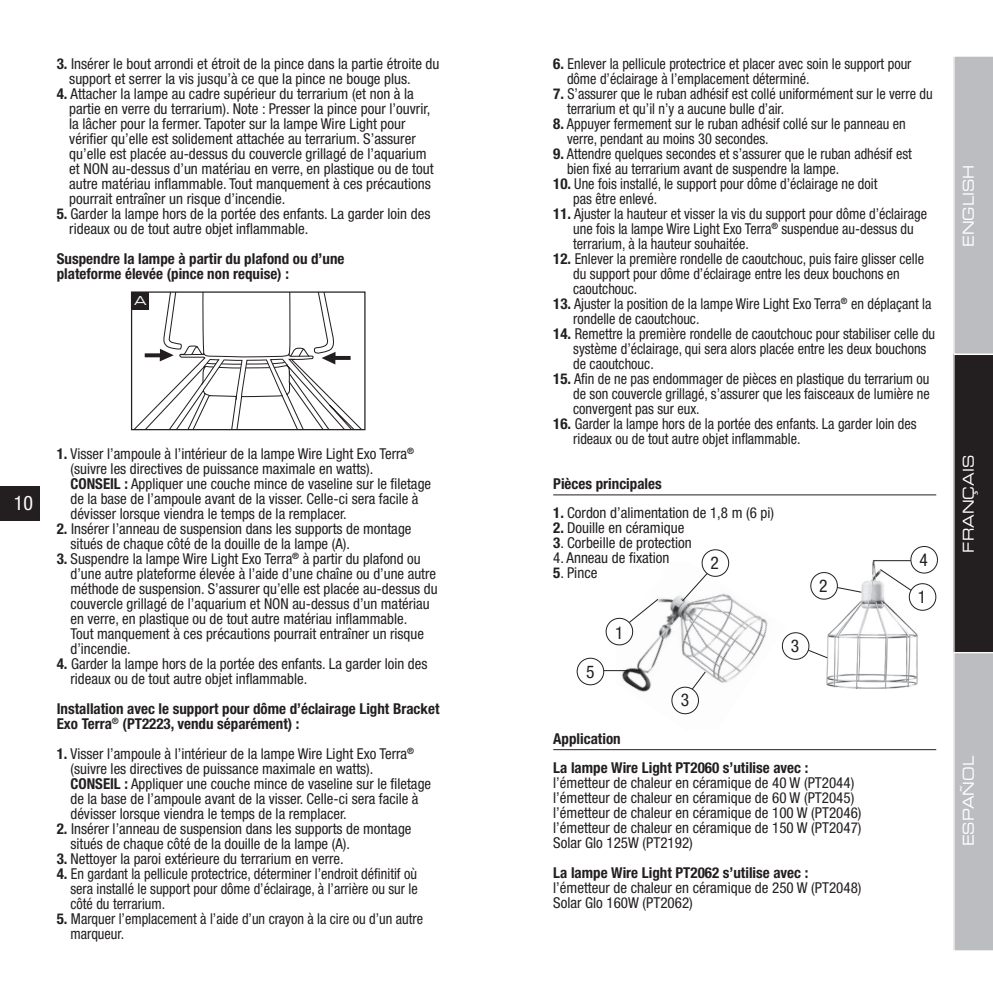
<style>
.page{position:relative;width:993px;height:1007px;background:#fff}
.page>*{position:absolute;margin:0;border:0;box-sizing:border-box;transform-origin:0 0}
.t1{font:condensed 20px "Helvetica Neue";color:#fff}
.t2{font:condensed 17.5px/37.2px "Helvetica Neue";color:#231f20}
.t3{font:condensed 15px/15px "Helvetica Neue";color:#231f20}
.t4{font:condensed 15px/15px "Helvetica Neue";color:#231f20;scale:.95 1}
.t5{font:700 condensed 15px/15px "Helvetica Neue";color:#231f20}
.t6{font:15px "Eurostile Extended Two";color:#fff;scale:.9 1}
.t7{font:12.25px "Eurostile Extended Two";color:#fff}
.s1{font-weight:700}
</style>
<div class="page">
<div style="left:0;top:486px;width:39px;height:34px;background:#231f20"></div>
<hr style="left:553px;top:494px;width:382px;height:1px;background:#231f20">
<hr style="left:553px;top:749px;width:382px;height:1px;background:#231f20">
<svg style="left:953px;top:56px;width:39px;height:895px;background:#8d8c8e"></svg>
<svg style="left:135px;top:293px;width:226px;height:135px"></svg>
<div style="left:131px;top:291px;width:234px;height:139px;border:1px solid #231f20"></div>
<div style="left:131px;top:292px;width:18px;height:18px;background:#231f20"></div>
<img style="left:826px;top:560px;width:92px;height:129px">
<img style="left:616px;top:595px;width:152px;height:97px">
<hr style="left:873px;top:560px;width:37px;height:1px;background:#231f20">
<div style="left:910px;top:546px;width:27px;height:27px;border:1px solid #231f20;border-radius:50%"></div>
<svg style="left:781px;top:631px;width:47px;height:31px"></svg>
<svg style="left:810px;top:571px;width:52px;height:30px"></svg>
<svg style="left:878px;top:568px;width:59px;height:44px"></svg>
<svg style="left:681px;top:549px;width:49px;height:53px"></svg>
<svg style="left:670px;top:670px;width:36px;height:45px"></svg>
<hr style="left:603px;top:670px;width:37px;height:1px;background:#231f20">
<div style="left:576px;top:657px;width:28px;height:28px;border:1px solid #231f20;border-radius:50%"></div>
<svg style="left:605px;top:598px;width:54px;height:48px"></svg>
<p class="t3" style="left:69px;top:56px;width:371px;text-indent:-12px"><span class="s1">3.</span> Insérer le bout arrondi et étroit de la pince dans la partie étroite du support et serrer la vis jusqu’à ce que la pince ne bouge plus.</p>
<p class="t3" style="left:69px;top:86px;width:366px;text-indent:-12px"><span class="s1">4.</span> Attacher la lampe au cadre supérieur du terrarium (et non à la partie en verre du terrarium). Note : Presser la pince pour l’ouvrir, la lâcher pour la fermer. Tapoter sur la lampe Wire Light pour vérifier qu’elle est solidement attachée au terrarium. S’assurer qu’elle est placée au-dessus du couvercle grillagé de l’aquarium et NON au-dessus d’un matériau en verre, en plastique ou de tout autre matériau inflammable. Tout manquement à ces précautions pourrait entraîner un risque d’incendie.</p>
<p class="t3" style="left:69px;top:206px;width:363px;text-indent:-12px"><span class="s1">5.</span> Garder la lampe hors de la portée des enfants. La garder loin des rideaux ou de tout autre objet inflammable.</p>
<p class="t5" style="left:57px;top:250px;width:289px">Suspendre la lampe à partir du plafond ou d’une plateforme élevée (pince non requise) :</p>
<p class="t7" style="left:134px;top:292px;width:14px">A</p>
<h1 class="t1" style="left:14px;top:491px;width:21px">10</h1>
<p class="t3" style="left:70px;top:446px;width:362px;text-indent:-14px"><span class="s1">1.</span> Visser l’ampoule à l’intérieur de la lampe Wire Light Exo Terra<sup>® </sup>(suivre les directives de puissance maximale en watts).<br><span class="s1">CONSEIL :</span> Appliquer une couche mince de vaseline sur le filetage de la base de l’ampoule avant de la visser. Celle-ci sera facile à dévisser lorsque viendra le temps de la remplacer.</p>
<p class="t3" style="left:70px;top:521px;width:342px;text-indent:-14px"><span class="s1">2.</span> Insérer l’anneau de suspension dans les supports de montage situés de chaque côté de la douille de la lampe (A).</p>
<p class="t3" style="left:70px;top:551px;width:368px;text-indent:-14px"><span class="s1">3.</span> Suspendre la lampe Wire Light Exo Terra<sup>®</sup> à partir du plafond ou d’une autre plateforme élevée à l’aide d’une chaîne ou d’une autre méthode de suspension. S’assurer qu’elle est placée au-dessus du couvercle grillagé de l’aquarium et NON au-dessus d’un matériau en verre, en plastique ou de tout autre matériau inflammable.<br>Tout manquement à ces précautions pourrait entraîner un risque d’incendie.</p>
<p class="t3" style="left:70px;top:656px;width:358px;text-indent:-14px"><span class="s1">4.</span> Garder la lampe hors de la portée des enfants. La garder loin des rideaux ou de tout autre objet inflammable.</p>
<p class="t5" style="left:57px;top:700px;width:384px">Installation avec le support pour dôme d’éclairage Light Bracket<br>Exo Terra<sup>®</sup> (PT2223, vendu séparément) :</p>
<p class="t3" style="left:70px;top:746px;width:362px;text-indent:-14px"><span class="s1">1.</span> Visser l’ampoule à l’intérieur de la lampe Wire Light Exo Terra<sup>® </sup>(suivre les directives de puissance maximale en watts).<br><span class="s1">CONSEIL :</span> Appliquer une couche mince de vaseline sur le filetage de la base de l’ampoule avant de la visser. Celle-ci sera facile à dévisser lorsque viendra le temps de la remplacer.</p>
<p class="t3" style="left:70px;top:821px;width:342px;text-indent:-14px"><span class="s1">2.</span> Insérer l’anneau de suspension dans les supports de montage situés de chaque côté de la douille de la lampe (A).</p>
<p class="t3" style="left:57px;top:851px;width:288px"><span class="s1">3.</span> Nettoyer la paroi extérieure du terrarium en verre.</p>
<p class="t4" style="left:70px;top:866px;width:367px;text-align:justify;text-indent:-14px"><span class="s1">4.</span> En gardant la pellicule protectrice, déterminer l’endroit définitif où sera installé le support pour dôme d’éclairage, à l’arrière ou sur le côté du terrarium.</p>
<p class="t4" style="left:70px;top:911px;width:372px;text-indent:-14px"><span class="s1">5.</span> Marquer l’emplacement à l’aide d’un crayon à la cire ou d’un autre marqueur.</p>
<p class="t4" style="left:567px;top:56px;width:364px;text-indent:-14px"><span class="s1">6.</span> Enlever la pellicule protectrice et placer avec soin le support pour dôme d’éclairage à l’emplacement déterminé.</p>
<p class="t4" style="left:567px;top:86px;width:386px;text-indent:-14px"><span class="s1">7.</span> S’assurer que le ruban adhésif est collé uniformément sur le verre du terrarium et qu’il n’y a aucune bulle d’air.</p>
<p class="t4" style="left:567px;top:116px;width:358px;text-indent:-14px"><span class="s1">8.</span> Appuyer fermement sur le ruban adhésif collé sur le panneau en verre, pendant au moins 30 secondes.</p>
<p class="t4" style="left:567px;top:146px;width:364px;text-indent:-14px"><span class="s1">9.</span> Attendre quelques secondes et s’assurer que le ruban adhésif est bien fixé au terrarium avant de suspendre la lampe.</p>
<p class="t4" style="left:573px;top:176px;width:321px;text-indent:-20px"><span class="s1">10.</span> Une fois installé, le support pour dôme d’éclairage ne doit pas être enlevé.</p>
<p class="t4" style="left:573px;top:206px;width:374px;text-indent:-20px"><span class="s1">11.</span> Ajuster la hauteur et visser la vis du support pour dôme d’éclairage une fois la lampe Wire Light Exo Terra<sup>®</sup> suspendue au-dessus du terrarium, à la hauteur souhaitée.</p>
<p class="t4" style="left:573px;top:251px;width:371px;text-indent:-20px"><span class="s1">12.</span> Enlever la première rondelle de caoutchouc, puis faire glisser celle du support pour dôme d’éclairage entre les deux bouchons en caoutchouc.</p>
<p class="t4" style="left:573px;top:296px;width:378px;text-indent:-20px"><span class="s1">13.</span> Ajuster la position de la lampe Wire Light Exo Terra<sup>®</sup> en déplaçant la rondelle de caoutchouc.</p>
<p class="t4" style="left:573px;top:326px;width:382px;text-indent:-20px"><span class="s1">14.</span> Remettre la première rondelle de caoutchouc pour stabiliser celle du système d’éclairage, qui sera alors placée entre les deux bouchons de caoutchouc.</p>
<p class="t4" style="left:573px;top:371px;width:377px;text-align:justify;text-indent:-20px"><span class="s1">15.</span> Afin de ne pas endommager de pièces en plastique du terrarium ou de son couvercle grillagé, s’assurer que les faisceaux de lumière ne convergent pas sur eux.</p>
<p class="t4" style="left:573px;top:416px;width:363px;text-indent:-20px"><span class="s1">16.</span> Garder la lampe hors de la portée des enfants. La garder loin des rideaux ou de tout autre objet inflammable.</p>
<p class="t5" style="left:553px;top:475px;width:110px">Pièces principales</p>
<p class="t3" style="left:553px;top:505px;width:222px"><span class="s1">1.</span> Cordon d’alimentation de 1,8 m (6 pi)</p>
<p class="t3" style="left:553px;top:520px;width:133px"><span class="s1">2.</span> Douille en céramique</p>
<p class="t3" style="left:553px;top:535px;width:140px"><span class="s1">3</span>. Corbeille de protection</p>
<p class="t3" style="left:553px;top:550px;width:118px">4. Anneau de fixation</p>
<p class="t3" style="left:553px;top:565px;width:46px"><span class="s1">5</span>. Pince</p>
<p class="t2" style="left:917px;top:540px;width:11px">4<br>1</p>
<p class="t2" style="left:710px;top:544px;width:10px">2</p>
<p class="t2" style="left:819px;top:566px;width:10px">2</p>
<p class="t2" style="left:586px;top:653px;width:10px">5</p>
<p class="t2" style="left:615px;top:613px;width:10px">1</p>
<p class="t2" style="left:680px;top:681px;width:10px">3</p>
<p class="t2" style="left:790px;top:626px;width:10px">3</p>
<p class="t5" style="left:553px;top:723px;width:256px;line-height:29.5px">Application<br>La lampe Wire Light PT2060 s’utilise avec :</p>
<p class="t3" style="left:553px;top:775px;width:309px">l’émetteur de chaleur en céramique de 40 W (PT2044) l’émetteur de chaleur en céramique de 60 W (PT2045) l’émetteur de chaleur en céramique de 100 W (PT2046) l’émetteur de chaleur en céramique de 150 W (PT2047)<br>Solar Glo 125W (PT2192)</p>
<p class="t5" style="left:553px;top:865px;width:256px">La lampe Wire Light PT2062 s’utilise avec :</p>
<p class="t3" style="left:553px;top:880px;width:309px">l’émetteur de chaleur en céramique de 250 W (PT2048)<br>Solar Glo 160W (PT2062)</p>
<p class="t6" style="left:957px;top:247px;width:93px;rotate:-90deg">ENGLISH</p>
<p class="t6" style="left:957px;top:552px;width:107px;rotate:-90deg">français</p>
<p class="t6" style="left:957px;top:846px;width:102px;rotate:-90deg">ESPAÑOL</p>
</div>
